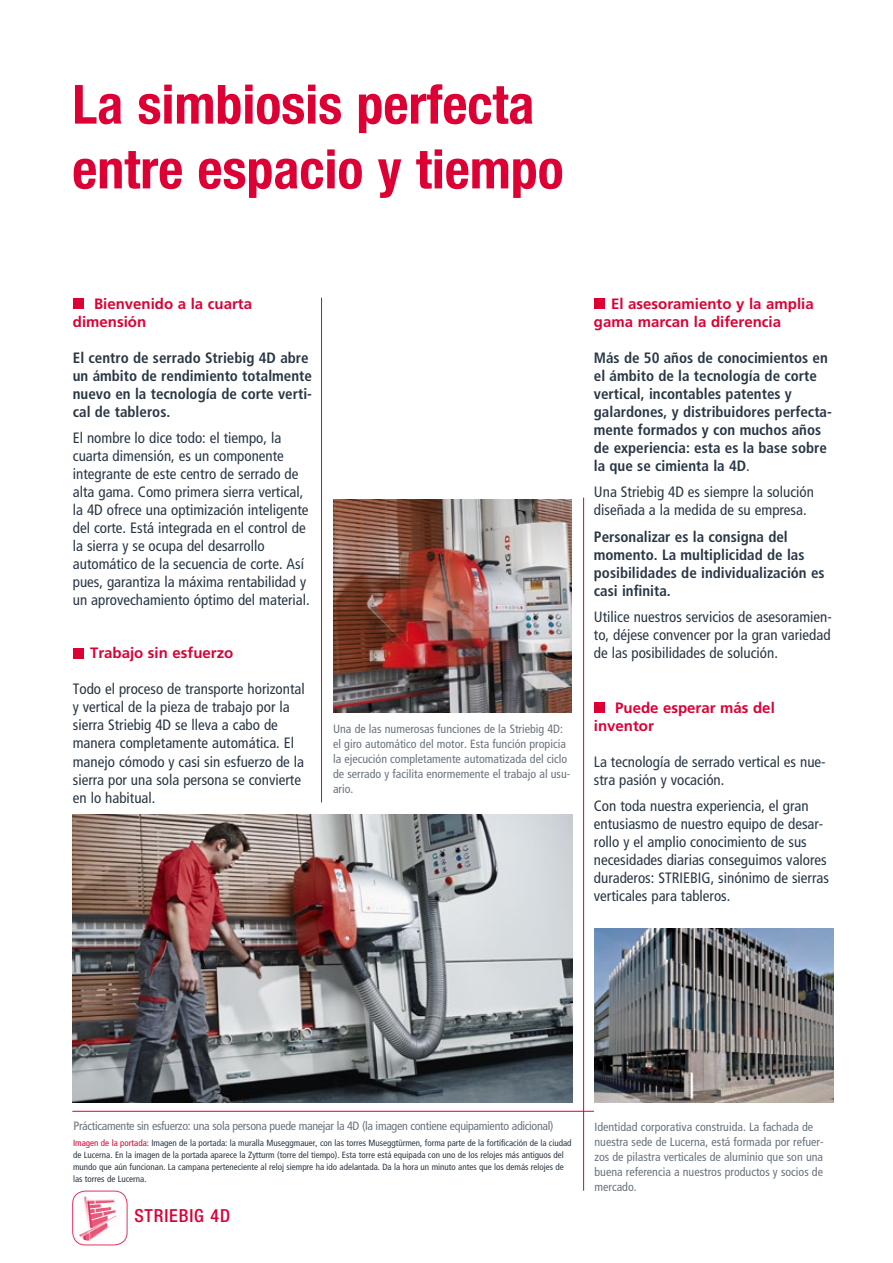
<style>
.page{position:relative;width:893px;height:1263px;background:#fff}
.page>*{position:absolute;margin:0;border:0;box-sizing:border-box;transform-origin:0 0}
.t1{font:700 condensed 54px/64.8px "Helvetica Neue LT Pro";color:#dc0034}
.t2{font:500 condensed 18px "Helvetica Neue LT Pro";letter-spacing:.05em;color:#dc0034}
.t3{font:condensed 15px/18px "Frutiger LT Std";color:#293745}
.t4{font:700 condensed 15px/18px "Frutiger LT Std";color:#293745}
.t5{font:700 15px/18px "Frutiger LT Std";color:#dc0034}
.t6{font:condensed 12px/15px "Frutiger LT Std";color:#69737d}
.t7{font:condensed 12px "Frutiger LT Std";letter-spacing:-.025em;color:#69737d}
.t8{font:condensed 9px/12px "Frutiger LT Std";color:#293745}
.s1{font-weight:400}
.s2{color:#dc0034}
</style>
<div class="page">
<img style="left:594px;top:928px;width:239px;height:175px">
<img style="left:73px;top:814px;width:500px;height:289px">
<img style="left:333px;top:500px;width:238px;height:212px">
<div style="left:594px;top:702px;width:10px;height:11px;background:#dc0034"></div>
<div style="left:73px;top:298px;width:10px;height:11px;background:#dc0034"></div>
<div style="left:73px;top:648px;width:10px;height:10px;background:#dc0034"></div>
<div style="left:594px;top:298px;width:10px;height:11px;background:#dc0034"></div>
<hr style="left:583px;top:497px;width:1px;height:694px;background:#dc0034">
<hr style="left:321px;top:298px;width:1px;height:504px;background:#dc0034">
<hr style="left:72px;top:1111px;width:522px;height:1px;background:#dc0034">
<div style="left:72px;top:1191px;width:55px;height:54px;border:1px solid #e3335d;border-radius:13px"></div>
<img style="left:79px;top:1194px;width:43px;height:47px">
<svg style="left:89px;top:1200px;width:37px;height:27px"></svg>
<h1 class="t1" style="left:72px;top:72px;width:493px">La simbiosis perfecta entre espacio y tiempo</h1>
<p class="t5" style="left:73px;top:295px;width:181px;text-indent:21px">Bienvenido a la cuarta dimensión</p>
<p class="t4" style="left:73px;top:349px;width:241px">El centro de serrado Striebig 4D abre un ámbito de rendimiento totalmente nuevo en la tecnología de corte verti&shy;cal de tableros.</p>
<p class="t3" style="left:73px;top:429px;width:238px">El nombre lo dice todo: el tiempo, la cuarta dimensión, es un componente integrante de este centro de serrado de alta gama. Como primera sierra vertical, la 4D ofrece una optimización inteligente del corte. Está integrada en el control de la sierra y se ocupa del desarrollo automático de la secuencia de corte. Así pues, garantiza la máxima rentabilidad y un aprovechamiento óptimo del material.</p>
<p class="t5" style="left:90px;top:644px;width:145px">Trabajo sin esfuerzo</p>
<p class="t3" style="left:73px;top:680px;width:233px">Todo el proceso de transporte horizontal y vertical de la pieza de trabajo por la sierra Striebig 4D se lleva a cabo de manera completamente automática. El manejo cómodo y casi sin esfuerzo de la sierra por una sola persona se convierte en lo habitual.</p>
<p class="t6" style="left:333px;top:721px;width:239px">Una de las numerosas funciones de la Striebig 4D: el giro automático del motor. Esta función propicia la ejecución completamente automatizada del ciclo de serrado y facilita enormemente el trabajo al usu&shy;ario.</p>
<p class="t5" style="left:594px;top:295px;width:221px;text-indent:17px">El asesoramiento y la amplia gama marcan la diferencia</p>
<p class="t4" style="left:594px;top:349px;width:239px">Más de 50 años de conocimientos en el ámbito de la tecnología de corte vertical, incontables patentes y galardones, y distribuidores perfecta&shy;mente formados y con muchos años de experiencia: esta es la base sobre la que se cimienta la 4D<span class="s1">.</span></p>
<p class="t3" style="left:594px;top:483px;width:222px">Una Striebig 4D es siempre la solución diseñada a la medida de su empresa.</p>
<p class="t4" style="left:594px;top:528px;width:232px">Personalizar es la consigna del momento. La multiplicidad de las posibilidades de individualización es casi infinita.</p>
<p class="t3" style="left:594px;top:608px;width:239px;text-align:justify">Utilice nuestros servicios de asesoramien&shy;to, déjese convencer por la gran variedad de las posibilidades de solución.</p>
<p class="t5" style="left:594px;top:699px;width:182px;text-indent:21px">Puede esperar más del inventor</p>
<p class="t3" style="left:594px;top:753px;width:233px">La tecnología de serrado vertical es nue&shy;stra pasión y vocación.</p>
<p class="t3" style="left:594px;top:797px;width:236px">Con toda nuestra experiencia, el gran entusiasmo de nuestro equipo de desar&shy;rollo y el amplio conocimiento de sus necesidades diarias conseguimos valores duraderos: STRIEBIG, sinónimo de sierras verticales para tableros.</p>
<p class="t7" style="left:74px;top:1119px;width:481px">Prácticamente sin esfuerzo: una sola persona puede manejar la 4D (la imagen contiene equipamiento adicional)</p>
<p class="t8" style="left:73px;top:1137px;width:500px"><span class="s2">Imagen de la portada:</span> Imagen de la portada: la muralla Museggmauer, con las torres Museggtürmen, forma parte de la fortificación de la ciudad de Lucerna. En la imagen de la portada aparece la Zytturm (torre del tiempo). Esta torre está equipada con uno de los relojes más antiguos del mundo que aún funcionan. La campana perteneciente al reloj siempre ha ido adelantada. Da la hora un minuto antes que los demás relojes de las torres de Lucerna.</p>
<p class="t2" style="left:134px;top:1204px;width:97px">STRIEBIG 4D</p>
<p class="t6" style="left:594px;top:1119px;width:231px">Identidad corporativa construida. La fachada de nuestra sede de Lucerna, está formada por refuer&shy;zos de pilastra verticales de aluminio que son una buena referencia a nuestros productos y socios de mercado.</p>
</div>
